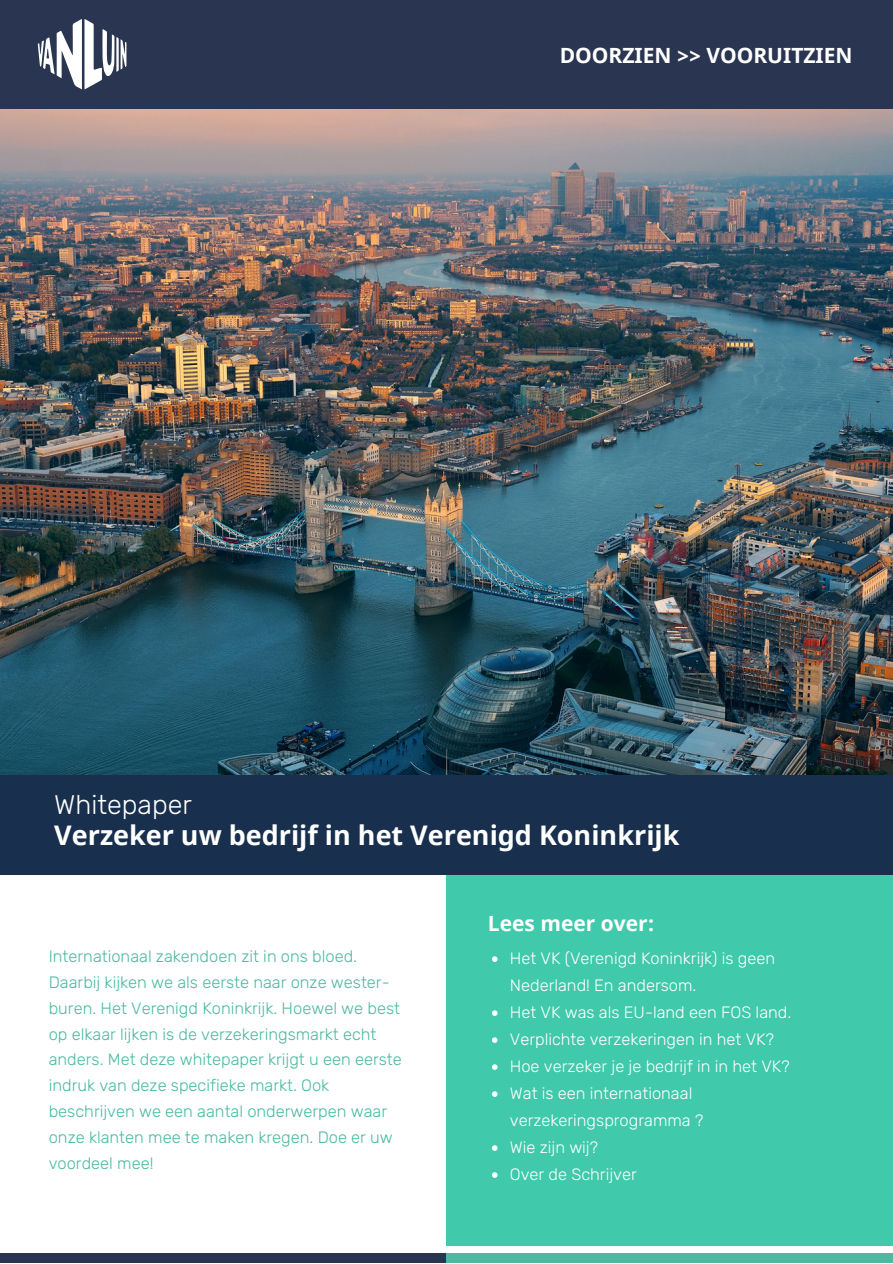
<style>
.page{position:relative;width:893px;height:1264px;background:#fff}
.page>*{position:absolute;margin:0;border:0;box-sizing:border-box;transform-origin:0 0}
.t1{font:700 27px "Noto Sans";color:#fff}
.t2{font:300 27px "Rubik";color:#fff}
.t3{font:700 21px "Noto Sans";color:#fff}
.t4{font:300 16.5px/25.8px "Rubik";color:#4cbaa1}
.t5{font:300 16.5px/27px "Rubik";color:#fff}
</style>
<div class="page">
<img style="left:0;top:83px;width:892px;height:692px">
<div style="left:1px;top:0;width:891px;height:108px;background:#2a3651"></div>
<svg style="left:38px;top:19px;width:88px;height:70px"></svg>
<div style="left:446px;top:874px;width:446px;height:372px;background:#40c9aa"></div>
<div style="left:0;top:775px;width:892px;height:99px;background:#182f4d"></div>
<div style="left:0;top:1253px;width:446px;height:9px;background:#2a3651"></div>
<div style="left:447px;top:1253px;width:445px;height:9px;background:#4cbaa1"></div>
<svg style="left:492px;top:956px;width:5px;height:5px"></svg>
<svg style="left:492px;top:1010px;width:5px;height:5px"></svg>
<svg style="left:492px;top:1037px;width:5px;height:5px"></svg>
<svg style="left:492px;top:1064px;width:5px;height:5px"></svg>
<svg style="left:492px;top:1091px;width:5px;height:5px"></svg>
<svg style="left:492px;top:1145px;width:5px;height:5px"></svg>
<svg style="left:492px;top:1172px;width:5px;height:5px"></svg>
<p class="t3" style="left:559px;top:41px;width:294px">DOORZIEN &gt;&gt; VOORUITZIEN</p>
<p class="t2" style="left:54px;top:788px;width:139px">Whitepaper</p>
<p class="t1" style="left:54px;top:816px;width:626px">Verzeker uw bedrijf in het Verenigd Koninkrijk</p>
<p class="t4" style="left:49px;top:943px;width:354px">Internationaal zakendoen zit in ons bloed.<br>Daarbij kijken we als eerste naar onze wester&shy;buren. Het Verenigd Koninkrijk. Hoewel we best op elkaar lijken is de verzekeringsmarkt echt anders. Met deze whitepaper krijgt u een eerste indruk van deze specifieke markt. Ook beschrijven we een aantal onderwerpen waar onze klanten mee te maken kregen. Doe er uw voordeel mee!</p>
<p class="t3" style="left:488px;top:908px;width:168px">Lees meer over:</p>
<p class="t5" style="left:510px;top:945px;width:267px">Het VK (Verenigd Koninkrijk) is geen<br>Nederland! En andersom.</p>
<p class="t5" style="left:510px;top:999px;width:283px">Het VK was als EU-land een FOS land.</p>
<p class="t5" style="left:510px;top:1026px;width:266px">Verplichte verzekeringen in het VK?</p>
<p class="t5" style="left:510px;top:1052px;width:281px">Hoe verzeker je je bedrijf in in het VK?</p>
<p class="t5" style="left:510px;top:1079px;width:195px">Wat is een internationaal verzekeringsprogramma ?</p>
<p class="t5" style="left:510px;top:1133px;width:90px">Wie zijn wij?</p>
<p class="t5" style="left:510px;top:1160px;width:128px">Over de Schrijver</p>
</div>
